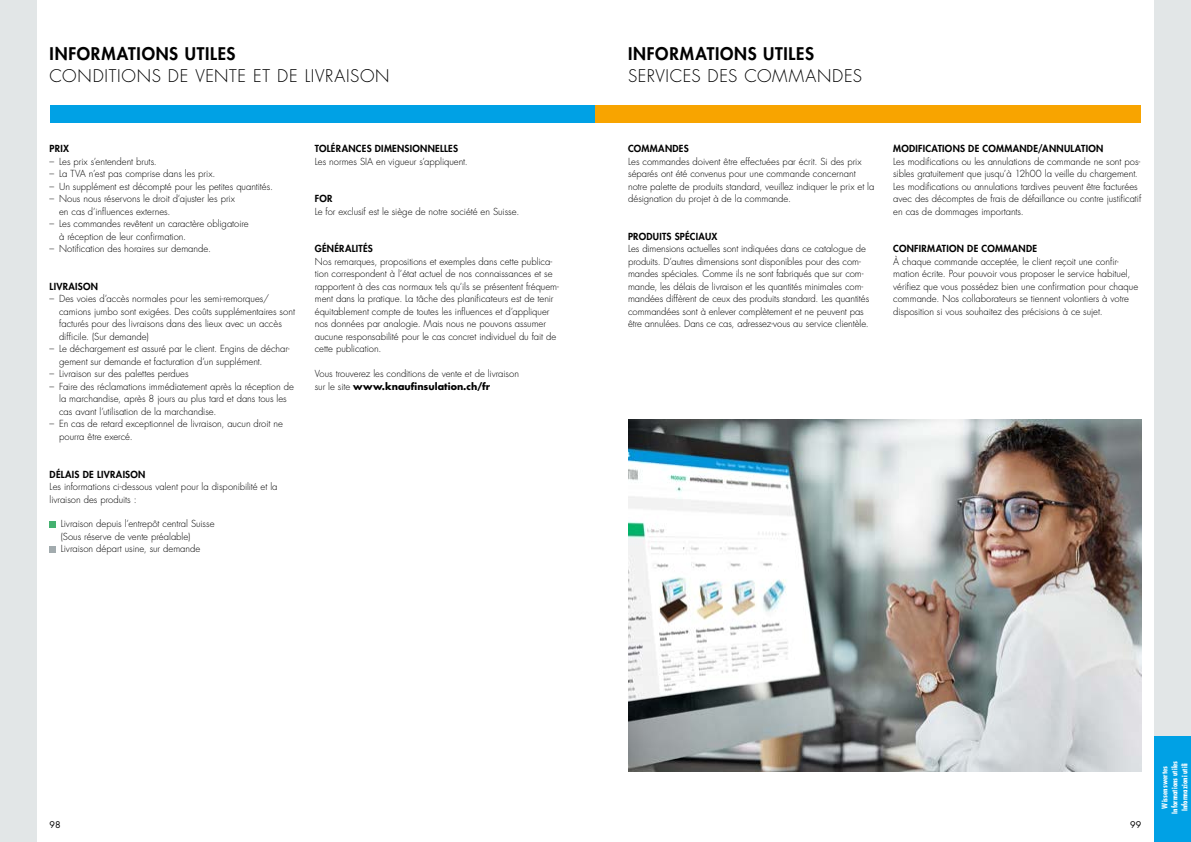
<style>
.page{position:relative;width:1191px;height:842px;background:#fff}
.page>*{position:absolute;margin:0;border:0;box-sizing:border-box;transform-origin:0 0}
.t1{font:300 17px "Futura Std";letter-spacing:.04em;color:#000}
.t2{font:800 17px "Futura Std";letter-spacing:.045em;color:#000}
.t3{font:300 9.5px/12.5px "Futura Std";letter-spacing:-.005em;color:#000}
.t4{font:800 9.5px "Futura Std";letter-spacing:.03em;color:#000}
.t5{font:9px "Futura Std";color:#000}
.t6{font:700 condensed 7.6px/10px "Futura Std";letter-spacing:.015em;color:#fff;text-align:center}
.s1{font-weight:700}
</style>
<div class="page">
<div style="left:50px;top:105px;width:545px;height:17px;background:#00a1e5"></div>
<div style="left:595px;top:105px;width:546px;height:17px;background:#f8a400"></div>
<svg style="left:50px;top:521px;width:6px;height:6px"></svg>
<svg style="left:50px;top:546px;width:6px;height:6px"></svg>
<img style="left:628px;top:420px;width:513px;height:351px">
<div style="left:1154px;top:0;width:37px;height:737px;background:#e2e6e7"></div>
<div style="left:0;top:0;width:37px;height:842px;background:#e2e6e7"></div>
<div style="left:1154px;top:737px;width:37px;height:105px;background:#00a1e5"></div>
<h1 class="t2" style="left:50px;top:43px;width:187px">INFORMATIONS UTILES</h1>
<h1 class="t1" style="left:50px;top:66px;width:341px">CONDITIONS DE VENTE ET DE LIVRAISON</h1>
<p class="t4" style="left:50px;top:143px;width:21px">PRIX</p>
<p class="t3" style="left:50px;top:155px;width:109px">– Les prix s’entendent bruts.</p>
<p class="t3" style="left:50px;top:168px;width:167px">– La TVA n’est pas comprise dans les prix.</p>
<p class="t3" style="left:50px;top:180px;width:225px">– Un supplément est décompté pour les petites quantités.</p>
<p class="t3" style="left:59px;top:193px;width:177px;text-indent:-10px">– Nous nous réservons le droit d’ajuster les prix en cas d’influences externes.</p>
<p class="t3" style="left:59px;top:218px;width:191px;text-indent:-10px">– Les commandes revêtent un caractère obligatoire à réception de leur confirmation.</p>
<p class="t3" style="left:50px;top:243px;width:163px">– Notification des horaires sur demande.</p>
<p class="t4" style="left:50px;top:280px;width:50px">LIVRAISON</p>
<p class="t3" style="left:59px;top:293px;width:237px;text-indent:-10px">– Des voies d’accès normales pour les semi-remorques/ camions jumbo sont exigées. Des coûts supplémentaires sont facturés pour des livraisons dans des lieux avec un accès difficile. (Sur demande)</p>
<p class="t3" style="left:59px;top:343px;width:232px;text-indent:-10px">– Le déchargement est assuré par le client. Engins de déchar&shy;gement sur demande et facturation d’un supplément.</p>
<p class="t3" style="left:50px;top:368px;width:141px">– Livraison sur des palettes perdues</p>
<p class="t3" style="left:59px;top:381px;width:236px;text-indent:-10px">– Faire des réclamations immédiatement après la réception de la marchandise, après 8 jours au plus tard et dans tous les cas avant l’utilisation de la marchandise.</p>
<p class="t3" style="left:59px;top:418px;width:225px;text-indent:-10px">– En cas de retard exceptionnel de livraison, aucun droit ne pourra être exercé.</p>
<p class="t4" style="left:50px;top:468px;width:97px">DÉLAIS DE LIVRAISON</p>
<p class="t3" style="left:50px;top:481px;width:229px">Les informations ci-dessous valent pour la disponibilité et la livraison des produits :</p>
<p class="t3" style="left:61px;top:518px;width:155px">Livraison depuis l’entrepôt central Suisse (Sous réserve de vente préalable)<br>Livraison départ usine, sur demande</p>
<p class="t4" style="left:315px;top:143px;width:145px">TOLÉRANCES DIMENSIONNELLES</p>
<p class="t3" style="left:315px;top:156px;width:155px">Les normes SIA en vigueur s’appliquent.</p>
<p class="t4" style="left:315px;top:193px;width:19px">FOR</p>
<p class="t3" style="left:315px;top:205px;width:206px">Le for exclusif est le siège de notre société en Suisse.</p>
<p class="t4" style="left:315px;top:243px;width:60px">GÉNÉRALITÉS</p>
<p class="t3" style="left:315px;top:255px;width:246px">Nos remarques, propositions et exemples dans cette publica&shy;tion correspondent à l’état actuel de nos connaissances et se rapportent à des cas normaux tels qu’ils se présentent fréquem&shy;ment dans la pratique. La tâche des planificateurs est de tenir équitablement compte de toutes les influences et d’appliquer nos données par analogie. Mais nous ne pouvons assumer aucune responsabilité pour le cas concret individuel du fait de cette publication.</p>
<p class="t3" style="left:315px;top:368px;width:206px">Vous trouverez les conditions de vente et de livraison sur le site <span class="s1">www.knaufinsulation.ch/fr</span></p>
<h1 class="t2" style="left:628px;top:43px;width:187px">INFORMATIONS UTILES</h1>
<h1 class="t1" style="left:628px;top:66px;width:235px">SERVICES DES COMMANDES</h1>
<p class="t4" style="left:628px;top:143px;width:62px">COMMANDES</p>
<p class="t3" style="left:628px;top:155px;width:248px">Les commandes doivent être effectuées par écrit. Si des prix séparés ont été convenus pour une commande concernant notre palette de produits standard, veuillez indiquer le prix et la désignation du projet à de la commande.</p>
<p class="t4" style="left:628px;top:230px;width:91px">PRODUITS SPÉCIAUX</p>
<p class="t3" style="left:628px;top:243px;width:243px">Les dimensions actuelles sont indiquées dans ce catalogue de produits. D’autres dimensions sont disponibles pour des com&shy;mandes spéciales. Comme ils ne sont fabriqués que sur com&shy;mande, les délais de livraison et les quantités minimales com&shy;mandées diffèrent de ceux des produits standard. Les quantités commandées sont à enlever complètement et ne peuvent pas être annulées. Dans ce cas, adressez-vous au service clientèle.</p>
<p class="t4" style="left:893px;top:143px;width:212px">MODIFICATIONS DE COMMANDE/ANNULATION</p>
<p class="t3" style="left:893px;top:156px;width:249px">Les modifications ou les annulations de commande ne sont pos&shy;sibles gratuitement que jusqu’à 12h00 la veille du chargement.<br>Les modifications ou annulations tardives peuvent être facturées avec des décomptes de frais de défaillance ou contre justificatif en cas de dommages importants.</p>
<p class="t4" style="left:893px;top:243px;width:145px">CONFIRMATION DE COMMANDE</p>
<p class="t3" style="left:893px;top:256px;width:246px">À chaque commande acceptée, le client reçoit une confir&shy;mation écrite. Pour pouvoir vous proposer le service habituel, vérifiez que vous possédez bien une confirmation pour chaque commande. Nos collaborateurs se tiennent volontiers à votre disposition si vous souhaitez des précisions à ce sujet.</p>
<p class="t5" style="left:50px;top:819px;width:13px">98</p>
<p class="t5" style="left:1130px;top:819px;width:13px">99</p>
<p class="t6" style="left:1159px;top:814px;width:55px;rotate:-90deg">Wissenswertes<br>Informations utiles<br>Informazioni utili</p>
</div>
